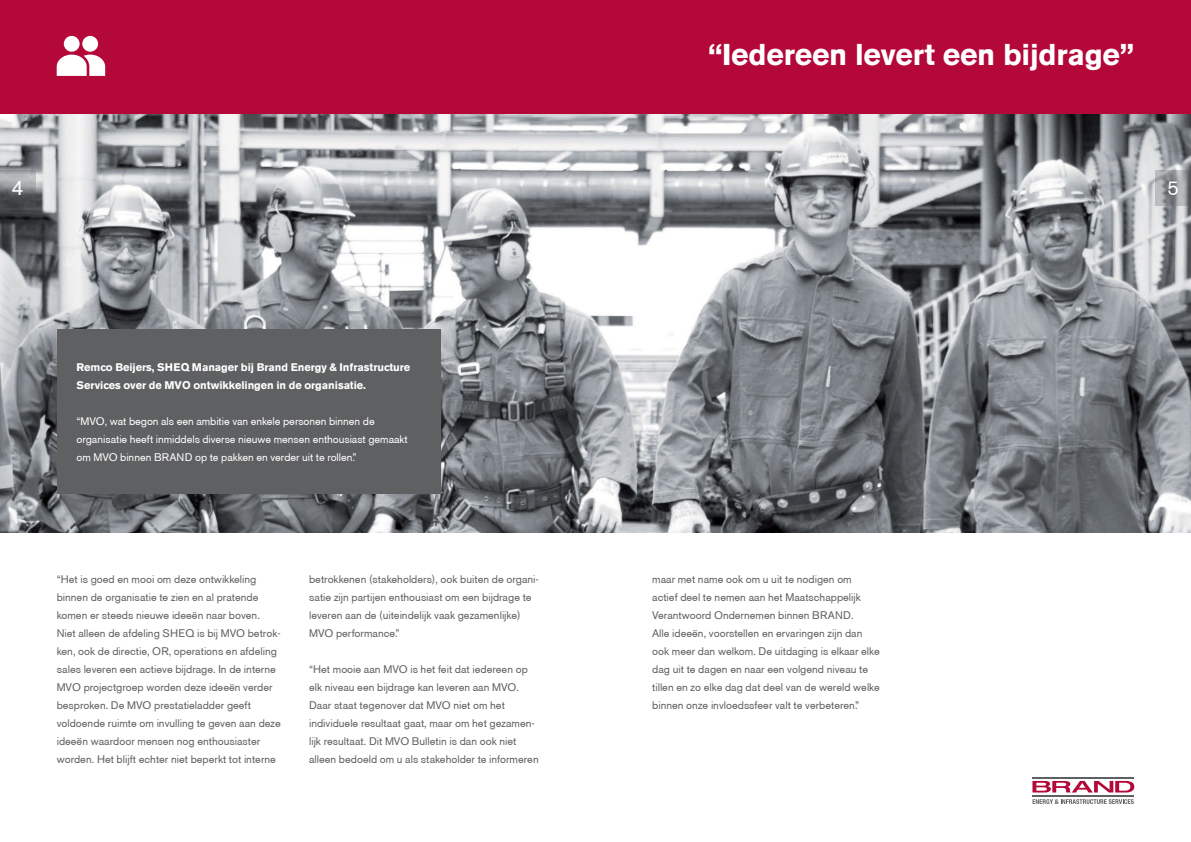
<style>
.page{position:relative;width:1191px;height:842px;background:#fff}
.page>*{position:absolute;margin:0;border:0;box-sizing:border-box;transform-origin:0 0}
.t1{font:700 30px "Berthold Akzidenz Grotesk BE";letter-spacing:-.01em;color:#fff}
.t2{font:21px "Berthold Akzidenz Grotesk BE";color:#fff}
.t3{font:20px "Berthold Akzidenz Grotesk BE";color:#fff}
.t4{font:11px/18px "Berthold Akzidenz Grotesk BE";color:#5f6062}
.t5{font:11px/18px "Berthold Akzidenz Grotesk BE";letter-spacing:-.005em;color:#fff}
.t6{font:700 11px/18px "Berthold Akzidenz Grotesk BE";letter-spacing:-.005em;color:#fff}
</style>
<div class="page">
<img style="left:0;top:113px;width:1191px;height:420px">
<div style="left:57px;top:329px;width:383px;height:164px;background:#5f6062"></div>
<div style="left:0;top:0;width:1191px;height:113px;background:#b30838"></div>
<div style="left:82px;top:36px;width:16px;height:16px;background:#fff;border-radius:50%"></div>
<svg style="left:57px;top:55px;width:48px;height:21px"></svg>
<div style="left:64px;top:36px;width:16px;height:16px;background:#fff;border-radius:50%"></div>
<svg style="left:1032px;top:781px;width:102px;height:11px"></svg>
<hr style="left:1032px;top:777px;width:101px;height:1px;background:#5f6062">
<hr style="left:1032px;top:795px;width:101px;height:2px;background:#5f6062">
<svg style="left:1032px;top:799px;width:101px;height:5px"></svg>
<svg style="left:1155px;top:170px;width:36px;height:36px"></svg>
<svg style="left:0;top:170px;width:35px;height:36px"></svg>
<h1 class="t1" style="left:708px;top:38px;width:428px">“Iedereen levert een bijdrage”</h1>
<h2 class="t2" style="left:12px;top:176px;width:14px">4</h2>
<h3 class="t3" style="left:1167px;top:176px;width:13px">5</h3>
<p class="t6" style="left:77px;top:358px;width:335px">Remco Beijers, SHEQ Manager bij Brand Energy &amp; Infrastructure<br>Services over de MVO ontwikkelingen in de organisatie.</p>
<p class="t5" style="left:77px;top:412px;width:333px">“MVO, wat begon als een ambitie van enkele personen binnen de organisatie heeft inmiddels diverse nieuwe mensen enthousiast gemaakt om MVO binnen BRAND op te pakken en verder uit te rollen.”</p>
<p class="t4" style="left:309px;top:570px;width:231px">betrokkenen (stakeholders), ook buiten de organi&shy;satie zijn partijen enthousiast om een bijdrage te leveren aan de (uiteindelijk vaak gezamenlijke)<br>MVO performance.”</p>
<p class="t4" style="left:309px;top:660px;width:231px">“Het mooie aan MVO is het feit dat iedereen op elk niveau een bijdrage kan leveren aan MVO.<br>Daar staat tegenover dat MVO niet om het individuele resultaat gaat, maar om het gezamen&shy;lijk resultaat. Dit MVO Bulletin is dan ook niet alleen bedoeld om u als stakeholder te informeren</p>
<p class="t4" style="left:57px;top:570px;width:226px">“Het is goed en mooi om deze ontwikkeling binnen de organisatie te zien en al pratende komen er steeds nieuwe ideeën naar boven.<br>Niet alleen de afdeling SHEQ is bij MVO betrok&shy;ken, ook de directie, OR, operations en afdeling sales leveren een actieve bijdrage. In de interne MVO projectgroep worden deze ideeën verder besproken. De MVO prestatieladder geeft voldoende ruimte om invulling te geven aan deze ideeën waardoor mensen nog enthousiaster worden. Het blijft echter niet beperkt tot interne</p>
<p class="t4" style="left:652px;top:570px;width:229px">maar met name ook om u uit te nodigen om actief deel te nemen aan het Maatschappelijk Verantwoord Ondernemen binnen BRAND.<br>Alle ideeën, voorstellen en ervaringen zijn dan ook meer dan welkom. De uitdaging is elkaar elke dag uit te dagen en naar een volgend niveau te tillen en zo elke dag dat deel van de wereld welke binnen onze invloedssfeer valt te verbeteren.”</p>
</div>
